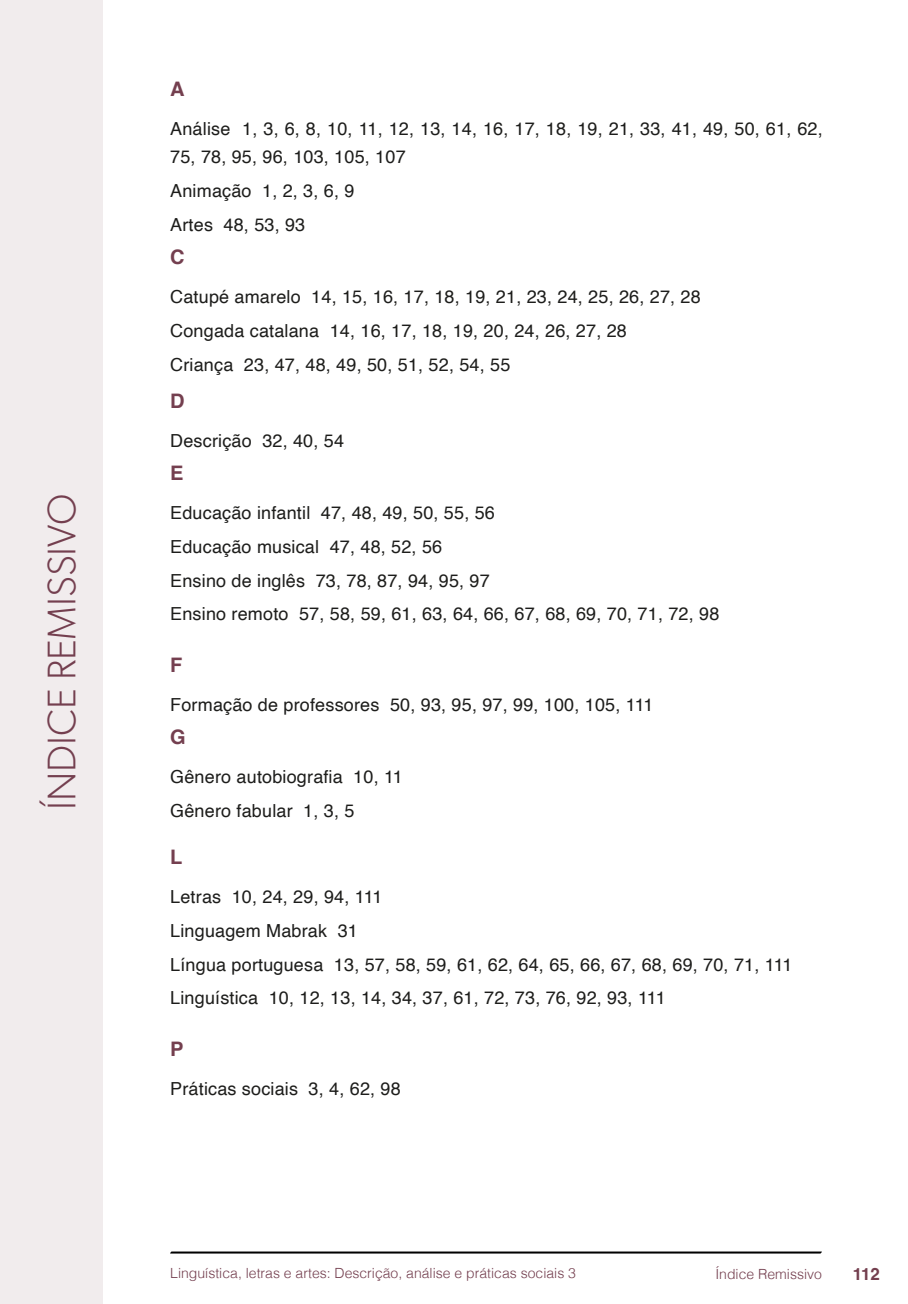
<style>
.page{position:relative;width:908px;height:1304px;background:#fff}
.page>*{position:absolute;margin:0;border:0;box-sizing:border-box;transform-origin:0 0}
.t1{font:300 40px "Gibson";color:#743f4f}
.t2{font:700 20px "Helvetica";color:#743f4f}
.t3{font:18px/33.6px "Helvetica";letter-spacing:.01em;color:#1d1d1b}
.t4{font:700 16.8px "Helvetica";color:#743f4f}
.t5{font:300 14px "Helvetica";color:#743f4f}
</style>
<div class="page">
<svg style="left:170px;top:1251px;width:651px;height:3px;background:#515151"></svg>
<div style="left:0;top:0;width:103px;height:1304px;background:#f1eced"></div>
<h1 class="t1" style="left:37px;top:810px;width:317px;rotate:-90deg">ÍNDICE REMISSIVO</h1>
<p class="t2" style="left:170px;top:77px;width:16px">A</p>
<p class="t3" style="left:170px;top:116px;width:653px;line-height:28px">Análise 1, 3, 6, 8, 10, 11, 12, 13, 14, 16, 17, 18, 19, 21, 33, 41, 49, 50, 61, 62,<br>75, 78, 95, 96, 103, 105, 107</p>
<p class="t3" style="left:170px;top:174px;width:186px">Animação 1, 2, 3, 6, 9<br>Artes 48, 53, 93</p>
<p class="t2" style="left:170px;top:245px;width:16px">C</p>
<p class="t3" style="left:170px;top:281px;width:532px">Catupé amarelo 14, 15, 16, 17, 18, 19, 21, 23, 24, 25, 26, 27, 28<br>Congada catalana 14, 16, 17, 18, 19, 20, 24, 26, 27, 28<br>Criança 23, 47, 48, 49, 50, 51, 52, 54, 55</p>
<p class="t2" style="left:170px;top:389px;width:16px">D</p>
<p class="t3" style="left:170px;top:425px;width:175px">Descrição 32, 40, 54</p>
<p class="t2" style="left:170px;top:461px;width:15px">E</p>
<p class="t3" style="left:170px;top:497px;width:550px">Educação infantil 47, 48, 49, 50, 55, 56<br>Educação musical 47, 48, 52, 56<br>Ensino de inglês 73, 78, 87, 94, 95, 97<br>Ensino remoto 57, 58, 59, 61, 63, 64, 66, 67, 68, 69, 70, 71, 72, 98</p>
<p class="t2" style="left:170px;top:653px;width:14px">F</p>
<p class="t3" style="left:170px;top:689px;width:484px">Formação de professores 50, 93, 95, 97, 99, 100, 105, 111</p>
<p class="t2" style="left:170px;top:725px;width:17px">G</p>
<p class="t3" style="left:170px;top:761px;width:234px">Gênero autobiografia 10, 11<br>Gênero fabular 1, 3, 5</p>
<p class="t2" style="left:170px;top:845px;width:14px">L</p>
<p class="t3" style="left:170px;top:881px;width:623px">Letras 10, 24, 29, 94, 111<br>Linguagem Mabrak 31<br>Língua portuguesa 13, 57, 58, 59, 61, 62, 64, 65, 66, 67, 68, 69, 70, 71, 111<br>Linguística 10, 12, 13, 14, 34, 37, 61, 72, 73, 76, 92, 93, 111</p>
<p class="t2" style="left:170px;top:1037px;width:15px">P</p>
<p class="t3" style="left:170px;top:1073px;width:232px">Práticas sociais 3, 4, 62, 98</p>
<p class="t5" style="left:170px;top:1261px;width:407px">Linguística, letras e artes: Descrição, análise e práticas sociais 3</p>
<p class="t5" style="left:715px;top:1262px;width:108px">Índice Remissivo</p>
<p class="t4" style="left:852px;top:1264px;width:29px">112</p>
</div>
